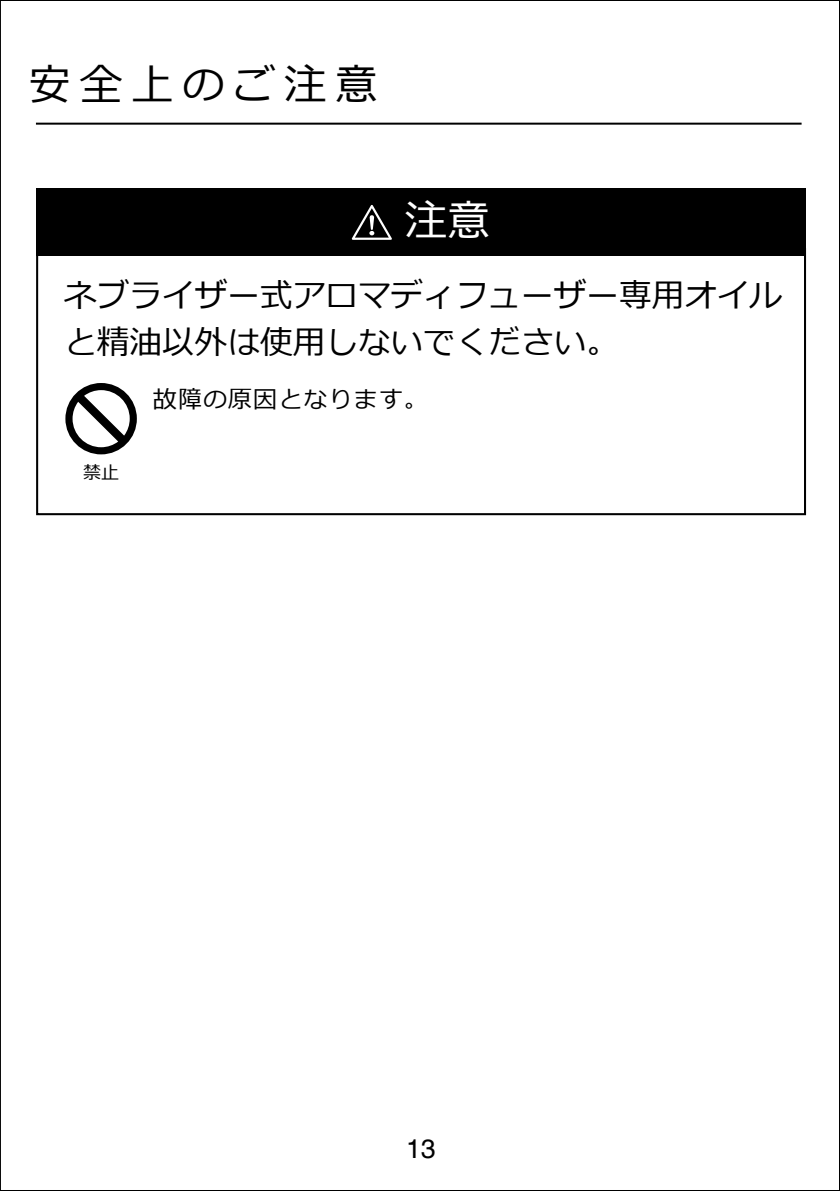
<style>
.page{position:relative;width:840px;height:1191px;background:#fff}
.page>*{position:absolute;margin:0;border:0;box-sizing:border-box;transform-origin:0 0}
.t1{font:42.6px "Meiryo";letter-spacing:.2em;color:#000}
.t2{font:42.6px "Meiryo";color:#fff}
.t3{font:32.6px/47.6px "Meiryo";color:#000}
.t4{font:26.6px "Helvetica";color:#000}
.t5{font:24px "Meiryo";letter-spacing:.04em;color:#000}
.t6{font:18px "Meiryo";color:#000}
</style>
<div class="page">
<svg style="left:65px;top:383px;width:72px;height:71px"></svg>
<hr style="left:36px;top:123px;width:765px;height:2px;background:#000">
<div style="left:36px;top:188px;width:769px;height:68px;background:#000"></div>
<svg style="left:351px;top:205px;width:40px;height:35px"></svg>
<h1 class="t1" style="left:29px;top:55px;width:350px">安全上のご注意</h1>
<h1 class="t2" style="left:405px;top:191px;width:87px">注意</h1>
<p class="t3" style="left:64px;top:273px;width:719px">ネブライザー式アロマディフューザー専用オイルと精油以外は使用しないでください。</p>
<p class="t6" style="left:83px;top:460px;width:37px">禁止</p>
<p class="t5" style="left:153px;top:382px;width:276px">故障の原因となります。</p>
<p class="t4" style="left:406px;top:1133px;width:31px">13</p>
</div>
